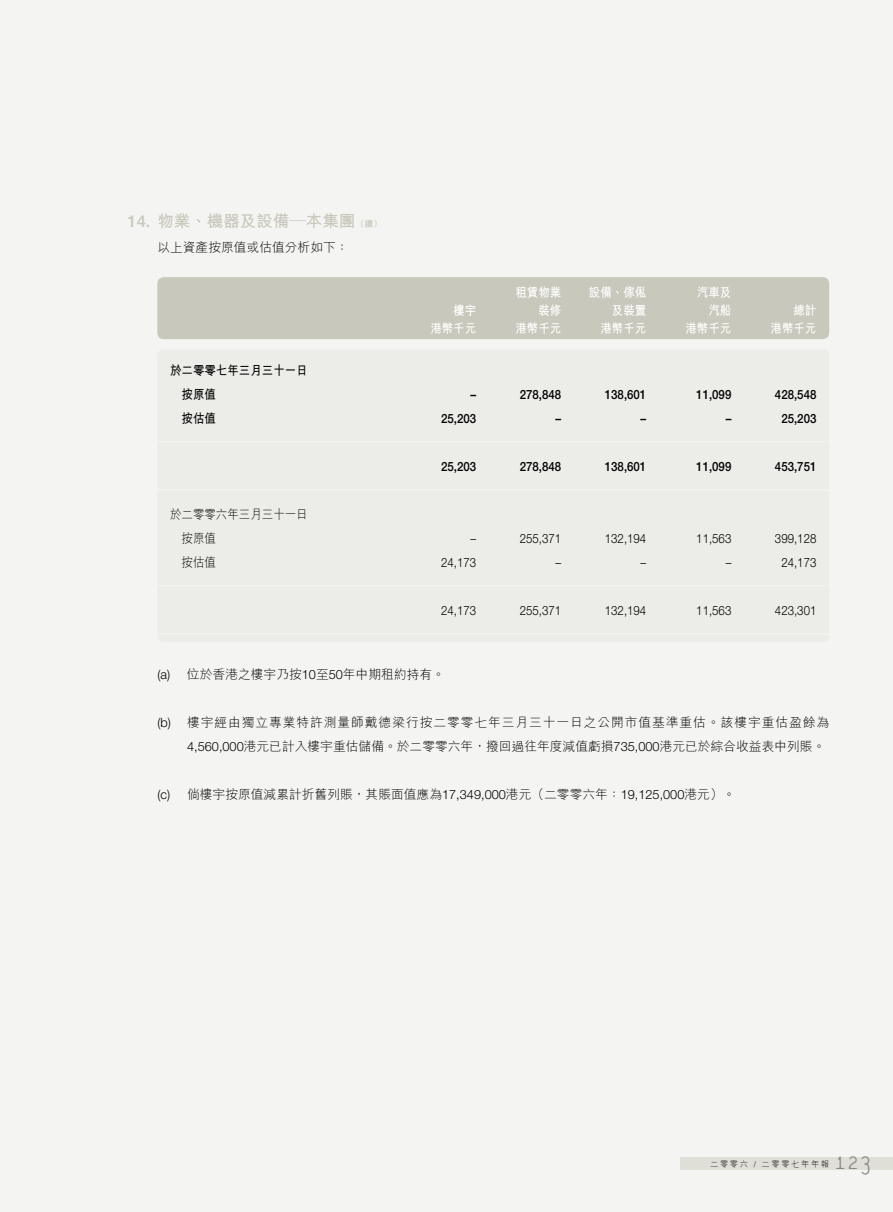
<style>
.page{position:relative;width:893px;height:1212px;background:#f4f4f2}
.page>*{position:absolute;margin:0;border:0;box-sizing:border-box;transform-origin:0 0}
.t1{font:100 27px "Platelet";color:#898989}
.t2{font:700 16.5px "M Hei HK";color:#c9c8bc}
.t3{font:300 12.75px/24px "M Hei HK";letter-spacing:.075em;color:#000;text-align:right}
.t4{font:300 12.75px "M Hei HK";color:#000}
.t5{font:500 12.75px "Helvetica Neue";color:#000;scale:.9 1}
.t6{font:300 12.75px "Helvetica Neue";color:#000;scale:.9 1}
.t7{font:700 12.75px "M Hei HK";color:#fff;scale:.9 1}
.t8{font:700 12.75px/24px "M Hei HK";color:#000;scale:.9 1}
.t9{font:300 12.75px/24px "M Hei HK";color:#000;scale:.9 1}
.t10{font:300 8.25px "M Hei HK";letter-spacing:.2em;color:#000}
.s1{font-family:"Helvetica Neue";font-weight:500}
.s2{font-size:9px}
.s3{font-family:"Helvetica Neue"}
</style>
<div class="page">
<div style="left:680px;top:1157px;width:213px;height:12px;background:#dfded7"></div>
<div style="left:157px;top:349px;width:672px;height:293px;background:#ecece8;border-radius:6px"></div>
<div style="left:157px;top:277px;width:672px;height:62px;background:#c9c8bc;border-radius:6px"></div>
<hr style="left:157px;top:441px;width:672px;height:1px;background:#f4f4f2">
<hr style="left:157px;top:489px;width:672px;height:1px;background:#f4f4f2">
<hr style="left:157px;top:585px;width:672px;height:1px;background:#f4f4f2">
<hr style="left:157px;top:633px;width:672px;height:1px;background:#f4f4f2">
<p class="t2" style="left:128px;top:209px;width:256px"><span class="s1">14.</span> 物業、機器及設備—本集團<span class="s2">（續）</span></p>
<p class="t4" style="left:157px;top:238px;width:193px">以上資產按原值或估值分析如下：</p>
<p class="t8" style="left:182px;top:357px;width:142px;text-indent:-11px">於二零零七年三月三十一日按原值</p>
<p class="t7" style="left:515px;top:283px;width:52px">租賃物業</p>
<p class="t7" style="left:589px;top:283px;width:65px">設備、傢俬</p>
<p class="t7" style="left:697px;top:283px;width:40px">汽車及</p>
<p class="t7" style="left:453px;top:301px;width:27px">樓宇</p>
<p class="t7" style="left:538px;top:301px;width:27px">裝修</p>
<p class="t7" style="left:612px;top:301px;width:40px">及裝置</p>
<p class="t7" style="left:708px;top:301px;width:27px">汽船</p>
<p class="t7" style="left:793px;top:301px;width:27px">總計</p>
<p class="t7" style="left:430px;top:319px;width:52px">港幣千元</p>
<p class="t7" style="left:515px;top:319px;width:52px">港幣千元</p>
<p class="t7" style="left:600px;top:319px;width:52px">港幣千元</p>
<p class="t7" style="left:685px;top:319px;width:52px">港幣千元</p>
<p class="t7" style="left:770px;top:319px;width:53px">港幣千元</p>
<p class="t5" style="left:470px;top:387px;width:8px">–</p>
<p class="t5" style="left:520px;top:387px;width:48px">278,848</p>
<p class="t5" style="left:605px;top:387px;width:48px">138,601</p>
<p class="t5" style="left:696px;top:387px;width:40px">11,099</p>
<p class="t5" style="left:775px;top:387px;width:48px">428,548</p>
<p class="t8" style="left:182px;top:405px;width:40px">按估值</p>
<p class="t5" style="left:441px;top:411px;width:40px">25,203</p>
<p class="t5" style="left:556px;top:411px;width:8px">–</p>
<p class="t5" style="left:641px;top:411px;width:8px">–</p>
<p class="t5" style="left:726px;top:411px;width:8px">–</p>
<p class="t5" style="left:781px;top:411px;width:40px">25,203</p>
<p class="t5" style="left:441px;top:459px;width:40px">25,203</p>
<p class="t5" style="left:520px;top:459px;width:48px">278,848</p>
<p class="t5" style="left:605px;top:459px;width:48px">138,601</p>
<p class="t5" style="left:696px;top:459px;width:40px">11,099</p>
<p class="t5" style="left:775px;top:459px;width:48px">453,751</p>
<p class="t9" style="left:182px;top:501px;width:142px;text-indent:-11px">於二零零六年三月三十一日按原值</p>
<p class="t6" style="left:470px;top:530px;width:8px">–</p>
<p class="t6" style="left:520px;top:530px;width:48px">255,371</p>
<p class="t6" style="left:605px;top:530px;width:48px">132,194</p>
<p class="t6" style="left:696px;top:530px;width:40px">11,563</p>
<p class="t6" style="left:775px;top:530px;width:48px">399,128</p>
<p class="t9" style="left:182px;top:549px;width:40px">按估值</p>
<p class="t6" style="left:441px;top:554px;width:40px">24,173</p>
<p class="t6" style="left:556px;top:554px;width:8px">–</p>
<p class="t6" style="left:641px;top:554px;width:8px">–</p>
<p class="t6" style="left:726px;top:554px;width:8px">–</p>
<p class="t6" style="left:781px;top:554px;width:40px">24,173</p>
<p class="t6" style="left:441px;top:602px;width:40px">24,173</p>
<p class="t6" style="left:520px;top:602px;width:48px">255,371</p>
<p class="t6" style="left:605px;top:602px;width:48px">132,194</p>
<p class="t6" style="left:696px;top:602px;width:40px">11,563</p>
<p class="t6" style="left:775px;top:602px;width:48px">423,301</p>
<p class="t4" style="left:157px;top:665px;width:289px"><span class="s3">(a)</span> 位於香港之樓宇乃按<span class="s3">10</span>至<span class="s3">50</span>年中期租約持有。</p>
<p class="t3" style="left:157px;top:710px;width:673px"><span class="s3">(b)</span> 樓宇經由獨立專業特許測量師戴德梁行按二零零七年三月三十一日之公開市值基準重估。該樓宇重估盈餘為<br><span class="s3">4,560,000</span>港元已計入樓宇重估儲備。於二零零六年，撥回過往年度減值虧損<span class="s3">735,000</span>港元已於綜合收益表中列賬。</p>
<p class="t4" style="left:157px;top:785px;width:580px"><span class="s3">(c)</span> 倘樓宇按原值減累計折舊列賬，其賬面值應為<span class="s3">17,349,000</span>港元（二零零六年：<span class="s3">19,125,000</span>港元）。</p>
<p class="t10" style="left:710px;top:1158px;width:121px">二零零六 / 二零零七年年報</p>
<h1 class="t1" style="left:834px;top:1151px;width:39px">123</h1>
</div>
